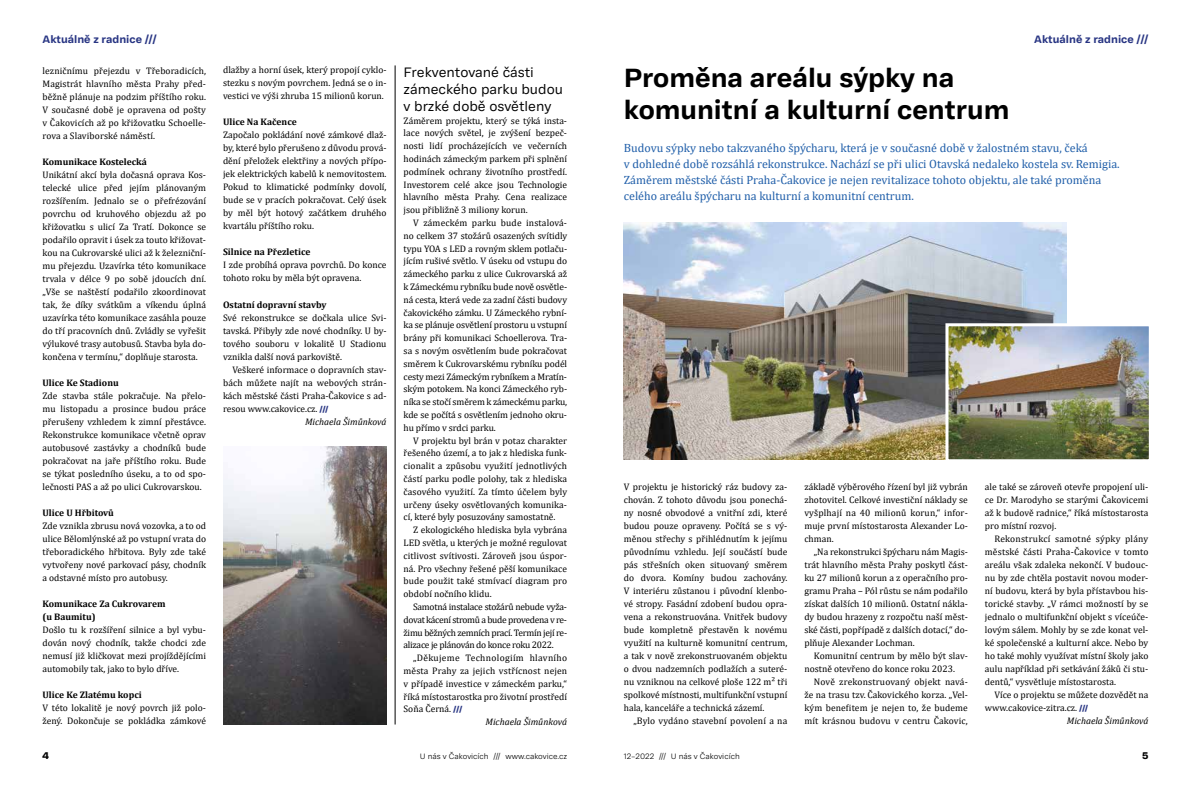
<style>
.page{position:relative;width:1191px;height:794px;background:#fff}
.page>*{position:absolute;margin:0;border:0;box-sizing:border-box;transform-origin:0 0}
.t1{font:700 27px/32px "Adapter PE Text";color:#000}
.t2{font:14px/17.1px "Adapter PE Text";color:#000}
.t3{font:12px/16px "Cambria";color:#1f5ea9}
.t4{font:700 11px "Adapter PE Text";color:#283583}
.t5{font:10px "Adapter PE Text Eb";color:#000}
.t6{font:9.5px/13px "Cambria";color:#000;text-align:justify}
.t7{font:700 9.5px/13px "Cambria";color:#000}
.t8{font:italic 9.5px "Cambria";color:#000}
.t9{font:9.5px "Cambria";letter-spacing:.035em;color:#000}
.t10{font:300 8px "Adapter PE Text";color:#000}
.s1{font-family:"Adapter PE Text Eb";font-size:8px;color:#283583}
</style>
<div class="page">
<img style="left:624px;top:223px;width:442px;height:236px">
<img style="left:949px;top:327px;width:198px;height:131px">
<div style="left:945px;top:323px;width:206px;height:139px;border:3px solid #fff"></div>
<hr style="left:395px;top:65px;width:1px;height:659px;background:#000">
<img style="left:223px;top:446px;width:163px;height:278px">
<p class="t4" style="left:43px;top:30px;width:116px">Aktuálně z radnice ///</p>
<p class="t6" style="left:43px;top:64px;width:165px">lezničnímu přejezdu v Třeboradicích, Magistrát hlavního města Prahy před&shy;běžně plánuje na podzim příštího roku.<br>V současné době je opravena od pošty v Čakovicích až po křižovatku Schoelle&shy;rova a Slaviborské náměstí.</p>
<p class="t7" style="left:43px;top:155px;width:106px">Komunikace Kostelecká</p>
<p class="t6" style="left:43px;top:168px;width:165px">Unikátní akcí byla dočasná oprava Kos&shy;telecké ulice před jejím plánovaným rozšířením. Jednalo se o přefrézování povrchu od kruhového objezdu až po křižovatku s ulicí Za Tratí. Dokonce se podařilo opravit i úsek za touto křižovat&shy;kou na Cukrovarské ulici až k železniční&shy;mu přejezdu. Uzavírka této komunikace trvala v délce 9 po sobě jdoucích dní. „Vše se naštěstí podařilo zkoordinovat tak, že díky svátkům a víkendu úplná uzavírka této komunikace zasáhla pouze do tří pracovních dnů. Zvládly se vyřešit výlukové trasy autobusů. Stavba byla do&shy;končena v termínu,“ doplňuje starosta.</p>
<p class="t7" style="left:43px;top:375px;width:78px">Ulice Ke Stadionu</p>
<p class="t6" style="left:43px;top:389px;width:165px">Zde stavba stále pokračuje. Na přelo&shy;mu listopadu a prosince budou práce přerušeny vzhledem k zimní přestávce.<br>Rekonstrukce komunikace včetně oprav autobusové zastávky a chodníků bude pokračovat na jaře příštího roku. Bude se týkat posledního úseku, a to od spo&shy;lečnosti PAS a až po ulici Cukrovarskou.</p>
<p class="t7" style="left:43px;top:505px;width:73px">Ulice U Hřbitovů</p>
<p class="t6" style="left:43px;top:519px;width:165px">Zde vznikla zbrusu nová vozovka, a to od ulice Bělomlýnské až po vstupní vrata do třeboradického hřbitova. Byly zde také vytvořeny nové parkovací pásy, chodník a odstavné místo pro autobusy.</p>
<p class="t7" style="left:43px;top:596px;width:125px">Komunikace Za Cukrovarem (u Baumitu)</p>
<p class="t6" style="left:43px;top:623px;width:165px">Došlo tu k rozšíření silnice a byl vybu&shy;dován nový chodník, takže chodci zde nemusí již kličkovat mezi projíždějícími automobily tak, jako to bylo dříve.</p>
<p class="t7" style="left:43px;top:687px;width:101px">Ulice Ke Zlatému kopci</p>
<p class="t6" style="left:43px;top:701px;width:165px">V této lokalitě je nový povrch již polo&shy;žený. Dokončuje se pokládka zámkové</p>
<p class="t6" style="left:223px;top:64px;width:165px">dlažby a horní úsek, který propojí cyklo&shy;stezku s novým povrchem. Jedná se o in&shy;vestici ve výši zhruba 15 milionů korun.</p>
<p class="t7" style="left:223px;top:115px;width:75px">Ulice Na Kačence</p>
<p class="t6" style="left:223px;top:129px;width:165px">Započalo pokládání nové zámkové dlaž&shy;by, které bylo přerušeno z důvodu prová&shy;dění přeložek elektřiny a nových přípo&shy;jek elektrických kabelů k nemovitostem.<br>Pokud to klimatické podmínky dovolí, bude se v pracích pokračovat. Celý úsek by měl být hotový začátkem druhého kvartálu příštího roku.</p>
<p class="t7" style="left:223px;top:245px;width:89px">Silnice na Přezletice</p>
<p class="t6" style="left:223px;top:259px;width:165px">I zde probíhá oprava povrchů. Do konce tohoto roku by měla být opravena.</p>
<p class="t7" style="left:223px;top:297px;width:105px">Ostatní dopravní stavby</p>
<p class="t6" style="left:223px;top:311px;width:165px">Své rekonstrukce se dočkala ulice Svi&shy;tavská. Přibyly zde nové chodníky. U by&shy;tového souboru v lokalitě U Stadionu vznikla další nová parkoviště.</p>
<p class="t6" style="left:232px;top:363px;width:155px">Veškeré informace o dopravních stav-</p>
<p class="t6" style="left:223px;top:376px;width:165px">bách můžete najít na webových strán-</p>
<p class="t6" style="left:223px;top:389px;width:165px">kách městské části Praha-Čakovice s ad-</p>
<p class="t6" style="left:223px;top:402px;width:107px">resou www.cakovice.cz. <span class="s1">///</span></p>
<p class="t8" style="left:305px;top:415px;width:83px">Michaela Šimůnková</p>
<h2 class="t2" style="left:403px;top:62px;width:161px">Frekventované části zámeckého parku budou v brzké době osvětleny</h2>
<p class="t6" style="left:403px;top:114px;width:165px">Záměrem projektu, který se týká insta&shy;lace nových světel, je zvýšení bezpeč&shy;nosti lidí procházejících ve večerních hodinách zámeckým parkem při splnění podmínek ochrany životního prostředí.<br>Investorem celé akce jsou Technologie hlavního města Prahy. Cena realizace jsou přibližně 3 miliony korun.</p>
<p class="t6" style="left:403px;top:216px;width:165px;text-indent:10px">V zámeckém parku bude instalová&shy;no celkem 37 stožárů osazených svítidly typu YOA s LED a rovným sklem potlaču&shy;jícím rušivé světlo. V úseku od vstupu do zámeckého parku z ulice Cukrovarská až k Zámeckému rybníku bude nově osvětle&shy;ná cesta, která vede za zadní části budovy čakovického zámku. U Zámeckého rybní&shy;ka se plánuje osvětlení prostoru u vstupní brány při komunikaci Schoellerova. Tra&shy;sa s novým osvětlením bude pokračovat směrem k Cukrovarskému rybníku podél cesty mezi Zámeckým rybníkem a Mratín&shy;ským potokem. Na konci Zámeckého ryb&shy;níka se stočí směrem k zámeckému parku, kde se počítá s osvětlením jednoho okru&shy;hu přímo v srdci parku.</p>
<p class="t6" style="left:403px;top:434px;width:165px;text-indent:10px">V projektu byl brán v potaz charakter řešeného území, a to jak z hlediska funk&shy;cionalit a způsobu využití jednotlivých částí parku podle polohy, tak z hlediska časového využití. Za tímto účelem byly určeny úseky osvětlovaných komunika&shy;cí, které byly posuzovány samostatně.</p>
<p class="t6" style="left:403px;top:523px;width:165px;text-indent:10px">Z ekologického hlediska byla vybrána LED světla, u kterých je možné regulovat citlivost svítivosti. Zároveň jsou úspor&shy;ná. Pro všechny řešené pěší komunikace bude použit také stmívací diagram pro období nočního klidu.</p>
<p class="t6" style="left:403px;top:600px;width:165px;text-indent:10px">Samotná instalace stožárů nebude vyža&shy;dovat kácení stromů a bude provedena v re&shy;žimu běžných zemních prací. Termín její re&shy;alizace je plánován do konce roku 2022.</p>
<p class="t9" style="left:413px;top:652px;width:156px">„Děkujeme Technologiím hlavního</p>
<p class="t6" style="left:403px;top:664px;width:165px">města Prahy za jejich vstřícnost nejen</p>
<p class="t6" style="left:403px;top:677px;width:165px">v případě investice v zámeckém parku,“</p>
<p class="t6" style="left:403px;top:690px;width:165px">říká místostarostka pro životní prostředí</p>
<p class="t6" style="left:403px;top:702px;width:60px">Soňa Černá. <span class="s1">///</span></p>
<p class="t8" style="left:485px;top:714px;width:83px">Michaela Šimůnková</p>
<p class="t4" style="left:1034px;top:30px;width:116px">Aktuálně z radnice ///</p>
<h1 class="t1" style="left:624px;top:59px;width:387px">Proměna areálu sýpky na komunitní a kulturní centrum</h1>
<p class="t3" style="left:624px;top:139px;width:497px">Budovu sýpky nebo takzvaného špýcharu, která je v současné době v žalostném stavu, čeká<br>v dohledné době rozsáhlá rekonstrukce. Nachází se při ulici Otavská nedaleko kostela sv. Remigia.<br>Záměrem městské části Praha-Čakovice je nejen revitalizace tohoto objektu, ale také proměna celého areálu špýcharu na kulturní a komunitní centrum.</p>
<p class="t6" style="left:624px;top:480px;width:165px">V projektu je historický ráz budovy za&shy;chován. Z tohoto důvodu jsou ponechá&shy;ny nosné obvodové a vnitřní zdi, které budou pouze opraveny. Počítá se s vý&shy;měnou střechy s přihlédnutím k jejímu původnímu vzhledu. Její součástí bude pás střešních oken situovaný směrem do dvora. Komíny budou zachovány.<br>V interiéru zůstanou i původní klenbo&shy;vé stropy. Fasádní zdobení budou opra&shy;vena a rekonstruována. Vnitřek budovy bude kompletně přestavěn k novému využití na kulturně komunitní centrum, a tak v nově zrekonstruovaném objektu o dvou nadzemních podlažích a suteré&shy;nu vzniknou na celkové ploše 122 m² tři spolkové místnosti, multifunkční vstupní hala, kanceláře a technická zázemí.</p>
<p class="t6" style="left:633px;top:714px;width:155px">„Bylo vydáno stavební povolení a na</p>
<p class="t6" style="left:804px;top:480px;width:165px">základě výběrového řízení byl již vybrán zhotovitel. Celkové investiční náklady se vyšplhají na 40 milionů korun,“ infor&shy;muje první místostarosta Alexander Lo&shy;chman.</p>
<p class="t6" style="left:804px;top:545px;width:165px;text-indent:10px">„Na rekonstrukci špýcharu nám Magis&shy;trát hlavního města Prahy poskytl část&shy;ku 27 milionů korun a z operačního pro&shy;gramu Praha – Pól růstu se nám podařilo získat dalších 10 milionů. Ostatní nákla&shy;dy budou hrazeny z rozpočtu naší měst&shy;ské části, popřípadě z dalších dotací,“ do&shy;plňuje Alexander Lochman.</p>
<p class="t6" style="left:804px;top:649px;width:165px;text-indent:10px">Komunitní centrum by mělo být slav&shy;nostně otevřeno do konce roku 2023.</p>
<p class="t6" style="left:804px;top:675px;width:165px;text-indent:10px">Nově zrekonstruovaný objekt navá&shy;že na trasu tzv. Čakovického korza. „Vel&shy;kým benefitem je nejen to, že budeme mít krásnou budovu v centru Čakovic,</p>
<p class="t6" style="left:985px;top:480px;width:165px">ale také se zároveň otevře propojení uli&shy;ce Dr. Marodyho se starými Čakovicemi až k budově radnice,“ říká místostarosta pro místní rozvoj.</p>
<p class="t6" style="left:985px;top:532px;width:165px;text-indent:10px">Rekonstrukcí samotné sýpky plány městské části Praha-Čakovice v tomto areálu však zdaleka nekončí. V budouc&shy;nu by zde chtěla postavit novou moder&shy;ní budovu, která by byla přístavbou his&shy;torické stavby. „V rámci možností by se jednalo o multifunkční objekt s víceúče&shy;lovým sálem. Mohly by se zde konat vel&shy;ké společenské a kulturní akce. Nebo by ho také mohly využívat místní školy jako aulu například při setkávání žáků či stu&shy;dentů,“ vysvětluje místostarosta.</p>
<p class="t6" style="left:994px;top:688px;width:155px">Více o projektu se můžete dozvědět na</p>
<p class="t6" style="left:985px;top:701px;width:105px">www.cakovice-zitra.cz. <span class="s1">///</span></p>
<p class="t8" style="left:1066px;top:714px;width:83px">Michaela Šimůnková</p>
<p class="t5" style="left:43px;top:747px;width:8px">4</p>
<p class="t10" style="left:420px;top:750px;width:149px">U nás v Čakovicích /// www.cakovice.cz</p>
<p class="t10" style="left:624px;top:750px;width:117px">12–2022 /// U nás v Čakovicích</p>
<p class="t5" style="left:1142px;top:747px;width:8px">5</p>
</div>
